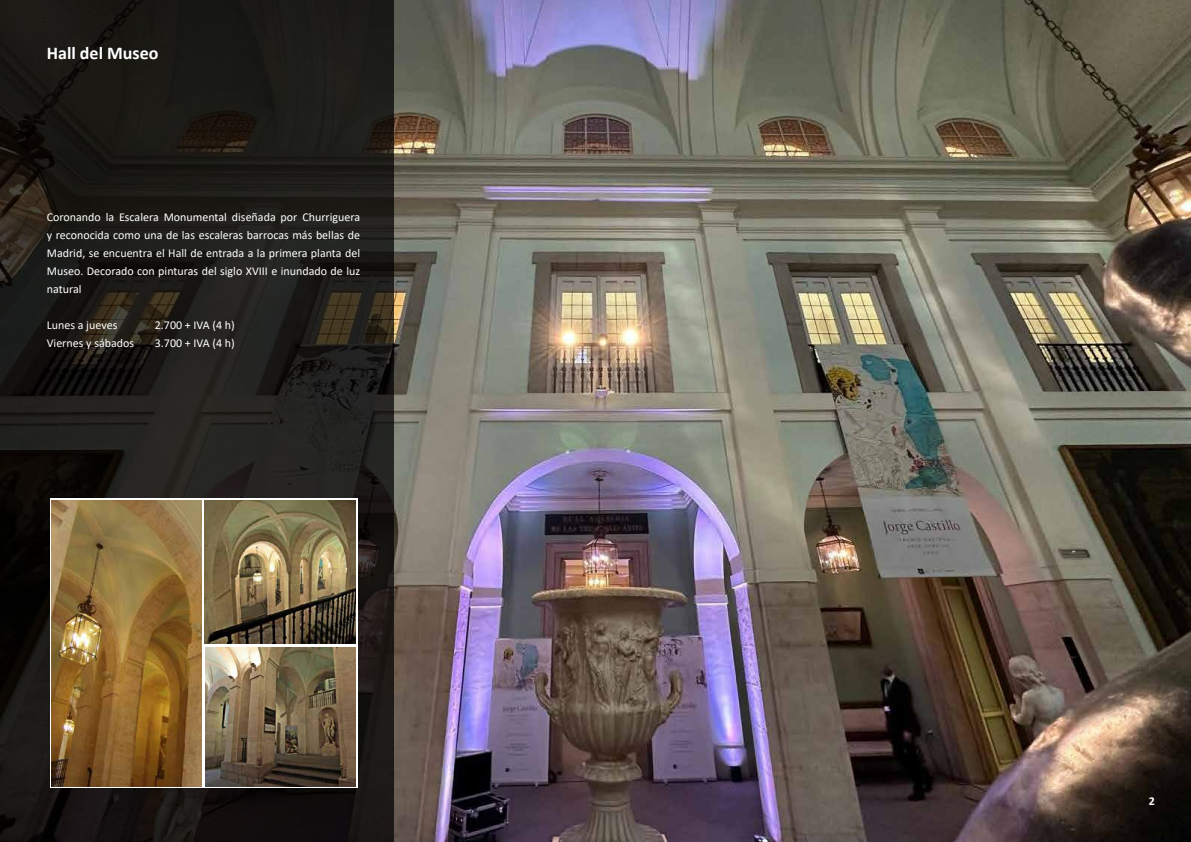
<style>
.page{position:relative;width:1191px;height:842px;background:#fff}
.page>*{position:absolute;margin:0;border:0;box-sizing:border-box;transform-origin:0 0}
.t1{font:700 18px "Calibri";color:#fff}
.t2{font:12px/18px "Calibri";color:#fff;text-align:justify}
.t3{font:700 12px "Calibri";color:#fff}
</style>
<div class="page">
<img style="left:393px;top:0;width:798px;height:842px">
<svg style="left:0;top:0;width:393px;height:842px;background:#1c1a17"></svg>
<svg style="left:50px;top:498px;width:307px;height:289px"></svg>
<img style="left:204px;top:501px;width:152px;height:142px">
<img style="left:205px;top:647px;width:151px;height:139px">
<img style="left:52px;top:501px;width:150px;height:285px">
<h1 class="t1" style="left:47px;top:40px;width:113px">Hall del Museo</h1>
<p class="t2" style="left:47px;top:208px;width:315px">Coronando la Escalera Monumental diseñada por Churriguera y reconocida como una de las escaleras barrocas más bellas de Madrid, se encuentra el Hall de entrada a la primera planta del Museo. Decorado con pinturas del siglo XVIII e inundado de luz natural</p>
<p class="t2" style="left:47px;top:316px;width:72px">Lunes a jueves</p>
<p class="t2" style="left:155px;top:316px;width:82px">2.700 + IVA (4 h)</p>
<p class="t2" style="left:47px;top:334px;width:89px">Viernes y sábados</p>
<p class="t2" style="left:155px;top:334px;width:82px">3.700 + IVA (4 h)</p>
<p class="t3" style="left:1148px;top:792px;width:8px">2</p>
</div>
